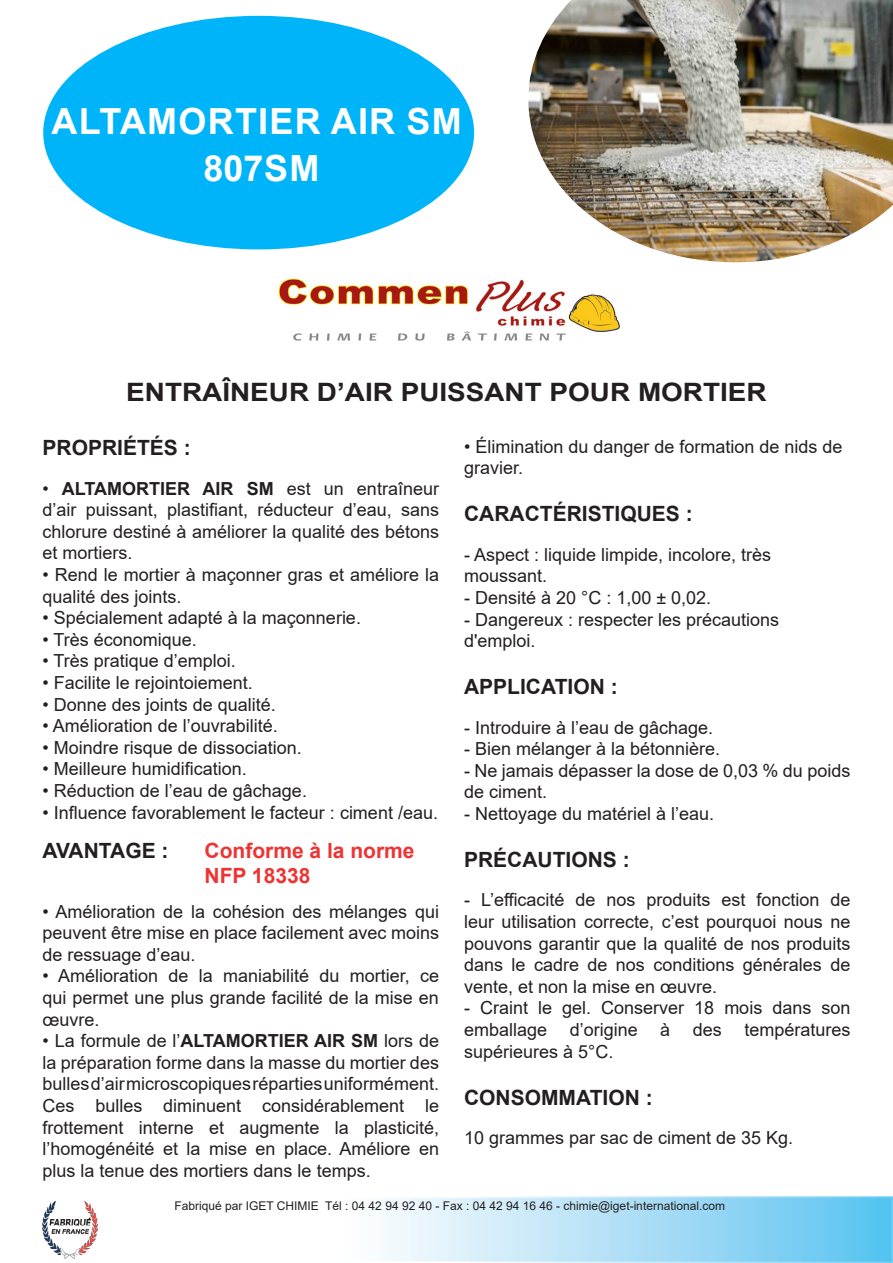
<style>
.page{position:relative;width:893px;height:1263px;background:#fff}
.page>*{position:absolute;margin:0;border:0;box-sizing:border-box;transform-origin:0 0}
.t1{font:700 36px "Arial";letter-spacing:.035em;color:#fff}
.t2{font:700 25.35px "Arial";color:#231f20;scale:1.1 1}
.t3{font:700 21px "Arial";color:#231f20}
.t4{font:700 21px "Arial";color:#ee3432}
.t5{font:18px/21.6px "Arial";color:#231f20}
.t6{font:12px "Arial";color:#231f20}
.s1{font-weight:700}
</style>
<div class="page">
<svg style="left:42px;top:1199px;width:848px;height:61px"></svg>
<div style="left:1px;top:1196px;width:892px;height:67px;border:2px solid #fff"></div>
<div style="left:43px;top:16px;width:431px;height:233px;background:#00b4fa;border-radius:50%"></div>
<img style="left:278px;top:278px;width:342px;height:63px">
<img style="left:43px;top:1201px;width:55px;height:57px">
<img style="left:528px;top:0;width:365px;height:262px">
<p class="t1" style="left:52px;top:96px;width:412px">ALTAMORTIER AIR SM</p>
<p class="t1" style="left:203px;top:143px;width:117px">807SM</p>
<p class="t2" style="left:126px;top:375px;width:584px">ENTRAÎNEUR D’AIR PUISSANT POUR MORTIER</p>
<p class="t3" style="left:43px;top:433px;width:150px">PROPRIÉTÉS :</p>
<p class="t5" style="left:43px;top:477px;width:398px;text-align:justify">• <span class="s1">ALTAMORTIER AIR SM</span> est un entraîneur d’air puissant, plastifiant, réducteur d’eau, sans chlorure destiné à améliorer la qualité des bétons et mortiers.</p>
<p class="t5" style="left:43px;top:564px;width:398px">• Rend le mortier à maçonner gras et améliore la qualité des joints.</p>
<p class="t5" style="left:43px;top:607px;width:320px">• Spécialement adapté à la maçonnerie.</p>
<p class="t5" style="left:43px;top:629px;width:156px">• Très économique.</p>
<p class="t5" style="left:43px;top:650px;width:195px">• Très pratique d’emploi.</p>
<p class="t5" style="left:43px;top:672px;width:212px">• Facilite le rejointoiement.</p>
<p class="t5" style="left:43px;top:693px;width:235px">• Donne des joints de qualité.</p>
<p class="t5" style="left:43px;top:715px;width:237px">• Amélioration de l’ouvrabilité.</p>
<p class="t5" style="left:43px;top:737px;width:261px">• Moindre risque de dissociation.</p>
<p class="t5" style="left:43px;top:758px;width:206px">• Meilleure humidification.</p>
<p class="t5" style="left:43px;top:780px;width:266px">• Réduction de l’eau de gâchage.</p>
<p class="t5" style="left:43px;top:801px;width:397px">• Influence favorablement le facteur : ciment /eau.</p>
<p class="t3" style="left:43px;top:836px;width:127px">AVANTAGE :</p>
<p class="t4" style="left:205px;top:836px;width:212px">Conforme à la norme</p>
<p class="t4" style="left:205px;top:861px;width:107px">NFP 18338</p>
<p class="t5" style="left:43px;top:900px;width:398px;text-align:justify">• Amélioration de la cohésion des mélanges qui peuvent être mise en place facilement avec moins de ressuage d’eau.</p>
<p class="t5" style="left:43px;top:965px;width:398px;text-align:justify">• Amélioration de la maniabilité du mortier, ce qui permet une plus grande facilité de la mise en œuvre.</p>
<p class="t5" style="left:43px;top:1030px;width:398px;text-align:justify">• La formule de l’<span class="s1">ALTAMORTIER AIR SM</span> lors de la préparation forme dans la masse du mortier des bulles d’air microscopiques réparties uniformément.<br>Ces bulles diminuent considérablement le frottement interne et augmente la plasticité, l’homogénéité et la mise en place. Améliore en plus la tenue des mortiers dans le temps.</p>
<p class="t5" style="left:464px;top:436px;width:380px">• Élimination du danger de formation de nids de gravier.</p>
<p class="t3" style="left:464px;top:499px;width:230px">CARACTÉRISTIQUES :</p>
<p class="t5" style="left:464px;top:544px;width:309px">- Aspect : liquide limpide, incolore, très moussant.</p>
<p class="t5" style="left:464px;top:587px;width:249px">- Densité à 20 °C : 1,00 ± 0,02.</p>
<p class="t5" style="left:464px;top:608px;width:317px">- Dangereux : respecter les précautions d'emploi.</p>
<p class="t3" style="left:464px;top:672px;width:155px">APPLICATION :</p>
<p class="t5" style="left:464px;top:716px;width:251px">- Introduire à l’eau de gâchage.</p>
<p class="t5" style="left:464px;top:738px;width:258px">- Bien mélanger à la bétonnière.</p>
<p class="t5" style="left:464px;top:760px;width:388px">- Ne jamais dépasser la dose de 0,03 % du poids de ciment.</p>
<p class="t5" style="left:464px;top:803px;width:252px">- Nettoyage du matériel à l’eau.</p>
<p class="t3" style="left:464px;top:845px;width:167px">PRÉCAUTIONS :</p>
<p class="t5" style="left:464px;top:889px;width:388px;text-align:justify">- L’efficacité de nos produits est fonction de leur utilisation correcte, c’est pourquoi nous ne pouvons garantir que la qualité de nos produits dans le cadre de nos conditions générales de vente, et non la mise en œuvre.</p>
<p class="t5" style="left:464px;top:997px;width:388px">- Craint le gel. Conserver 18 mois dans son emballage</p>
<p class="t5" style="left:570px;top:1019px;width:70px">d’origine</p>
<p class="t5" style="left:660px;top:1019px;width:12px">à</p>
<p class="t5" style="left:693px;top:1019px;width:31px">des</p>
<p class="t5" style="left:744px;top:1019px;width:108px">températures</p>
<p class="t5" style="left:464px;top:1040px;width:151px">supérieures à 5°C.</p>
<p class="t3" style="left:464px;top:1082px;width:190px">CONSOMMATION :</p>
<p class="t5" style="left:464px;top:1127px;width:331px">10 grammes par sac de ciment de 35 Kg.</p>
<p class="t6" style="left:174px;top:1197px;width:552px">Fabriqué par IGET CHIMIE Tél : 04 42 94 92 40 - Fax : 04 42 94 16 46 - chimie@iget-international.com</p>
</div>
